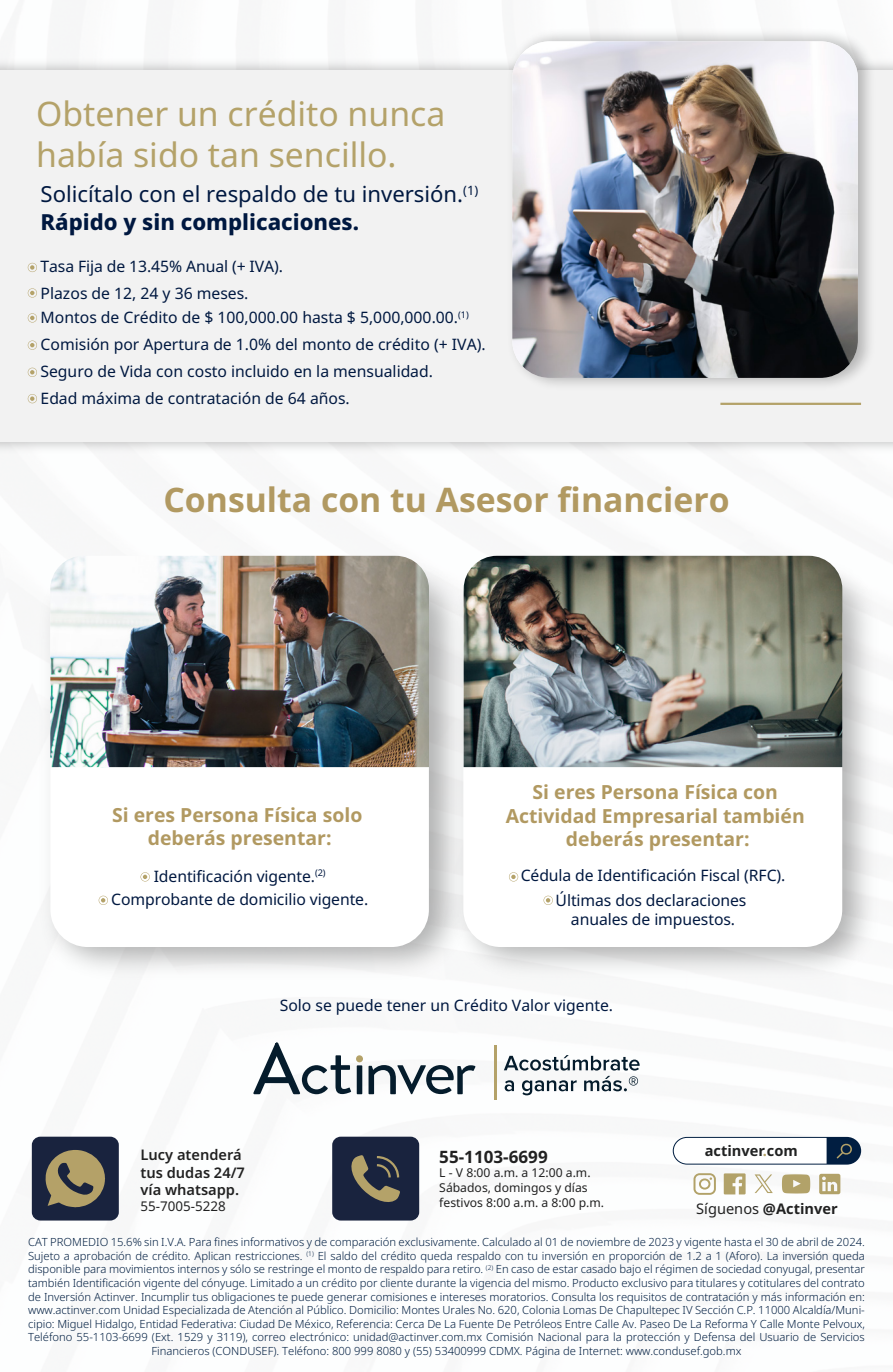
<style>
.page{position:relative;width:893px;height:1372px;background:#fff}
.page>*{position:absolute;margin:0;border:0;box-sizing:border-box;transform-origin:0 0}
.t1{font:33.75px/40.5px "Noto Sans";color:#b4a269}
.t2{font:700 33.75px "Noto Sans";color:#b19961}
.t3{font:22.05px/28.3px "Noto Sans";color:#001840}
.t4{font:700 19.35px/23.4px "Noto Sans";color:#b19961;text-align:center}
.t5{font:700 17.1px "Noto Sans";color:#212121}
.t6{font:15.75px/26.6px "Noto Sans";letter-spacing:-.005em;color:#001840}
.t7{font:600 14.62px/17.6px "Noto Sans";color:#212121}
.t8{font:700 14.62px "Noto Sans";color:#212121}
.t9{font:700 14.62px "Noto Sans";color:#212222}
.t10{font:13.5px "Noto Sans";color:#212121}
.t11{font:12.15px/14.6px "Noto Sans";color:#212121}
.t12{font:300 11.25px/13.5px "Noto Sans";color:#011e41;text-align:center}
.s1{font-weight:800}
.s2{color:#b2a269}
.s3{font-weight:400}
</style>
<div class="page">
<div style="left:32px;top:1136px;width:87px;height:84px;background:#19233e;border-radius:8px"></div>
<svg style="left:45px;top:1150px;width:60px;height:57px"></svg>
<div style="left:332px;top:1136px;width:87px;height:84px;background:#19233e;border-radius:8px"></div>
<svg style="left:351px;top:1155px;width:49px;height:47px"></svg>
<div style="left:673px;top:1136px;width:188px;height:28px;background:#011e41;border-radius:14px"></div>
<div style="left:674px;top:1137px;width:152px;height:26px;background:#fff"></div>
<svg style="left:837px;top:1143px;width:15px;height:15px"></svg>
<svg style="left:819px;top:1173px;width:21px;height:21px"></svg>
<svg style="left:724px;top:1173px;width:22px;height:21px"></svg>
<svg style="left:782px;top:1174px;width:28px;height:19px"></svg>
<svg style="left:693px;top:1173px;width:23px;height:21px"></svg>
<svg style="left:754px;top:1174px;width:19px;height:18px"></svg>
<svg style="left:504px;top:1055px;width:136px;height:40px"></svg>
<hr style="left:494px;top:1044px;width:3px;height:55px;background:#b4a269">
<svg style="left:253px;top:1042px;width:98px;height:52px"></svg>
<div style="left:357px;top:1065px;width:5px;height:29px;background:#051c2c"></div>
<div style="left:356px;top:1055px;width:7px;height:7px;background:#b4a269;border-radius:50%"></div>
<svg style="left:368px;top:1065px;width:107px;height:29px"></svg>
<div style="left:0;top:71px;width:893px;height:371px;background:#f2f2f2"></div>
<hr style="left:720px;top:403px;width:141px;height:2px;background:#b4a269">
<svg style="left:28px;top:263px;width:9px;height:9px"></svg>
<svg style="left:28px;top:288px;width:9px;height:9px"></svg>
<svg style="left:28px;top:313px;width:9px;height:9px"></svg>
<svg style="left:28px;top:340px;width:9px;height:10px"></svg>
<svg style="left:28px;top:368px;width:9px;height:9px"></svg>
<svg style="left:28px;top:394px;width:9px;height:9px"></svg>
<img style="left:512px;top:41px;width:346px;height:337px">
<img style="left:441px;top:555px;width:436px;height:429px">
<div style="left:463px;top:578px;width:379px;height:369px;background:#fff;border-radius:37px"></div>
<img style="left:50px;top:556px;width:379px;height:211px">
<svg style="left:141px;top:872px;width:9px;height:9px"></svg>
<svg style="left:99px;top:895px;width:9px;height:10px"></svg>
<svg style="left:509px;top:872px;width:9px;height:9px"></svg>
<svg style="left:544px;top:895px;width:9px;height:10px"></svg>
<img style="left:464px;top:556px;width:378px;height:211px">
<h1 class="t1" style="left:36px;top:94px;width:411px">Obtener un crédito nunca había sido tan sencillo.</h1>
<h2 class="t3" style="left:41px;top:180px;width:439px">Solicítalo con el respaldo de tu inversión.<sup>(1)<br></sup><span class="s1">Rápido y sin complicaciones.</span></h2>
<h3 class="t6" style="left:41px;top:253px;width:244px">Tasa Fija de 13.45% Anual (+ IVA).</h3>
<h3 class="t6" style="left:41px;top:281px;width:430px;line-height:24.8px">Plazos de 12, 24 y 36 meses.<br>Montos de Crédito de $ 100,000.00 hasta $ 5,000,000.00.<sup>(1)</sup></h3>
<h3 class="t6" style="left:41px;top:332px;width:447px">Comisión por Apertura de 1.0% del monto de crédito (+ IVA).<br>Seguro de Vida con costo incluido en la mensualidad.<br>Edad máxima de contratación de 64 años.</h3>
<h1 class="t2" style="left:163px;top:480px;width:568px">Consulta con tu Asesor financiero</h1>
<h3 class="t4" style="left:112px;top:803px;width:252px">Si eres Persona Física solo deberás presentar:</h3>
<h3 class="t6" style="left:111px;top:864px;width:259px;line-height:22.9px;text-align:center">Identificación vigente.<sup>(2)<br></sup>Comprobante de domicilio vigente.</h3>
<h3 class="t4" style="left:506px;top:781px;width:300px">Si eres Persona Física con<br>Actividad Empresarial también deberás presentar:</h3>
<h3 class="t6" style="left:521px;top:863px;width:266px;line-height:24.3px;text-align:center">Cédula de Identificación Fiscal (RFC).<br>Últimas dos declaraciones</h3>
<h3 class="t6" style="left:571px;top:906px;width:166px">anuales de impuestos.</h3>
<h3 class="t6" style="left:280px;top:992px;width:335px">Solo se puede tener un Crédito Valor vigente.</h3>
<h3 class="t7" style="left:141px;top:1146px;width:106px">Lucy atenderá tus dudas 24/7 vía whatsapp.</h3>
<p class="t10" style="left:141px;top:1198px;width:87px">55-7005-5228</p>
<h3 class="t5" style="left:439px;top:1146px;width:110px">55-1103-6699</h3>
<p class="t11" style="left:439px;top:1165px;width:166px">L - V 8:00 a.m. a 12:00 a.m.<br>Sábados, domingos y días festivos 8:00 a.m. a 8:00 p.m.</p>
<h3 class="t9" style="left:705px;top:1142px;width:95px">actinver<span class="s2">.</span>com</h3>
<h3 class="t8" style="left:696px;top:1200px;width:143px"><span class="s3">Síguenos</span> @Actinver</h3>
<p class="t12" style="left:28px;top:1235px;width:838px">CAT PROMEDIO 15.6% sin I.V.A. Para fines informativos y de comparación exclusivamente. Calculado al 01 de noviembre de 2023 y vigente hasta el 30 de abril de 2024.<br>Sujeto a aprobación de crédito. Aplican restricciones. <sup>(1)</sup> El saldo del crédito queda respaldo con tu inversión en proporción de 1.2 a 1 (Aforo). La inversión queda disponible para movimientos internos y sólo se restringe el monto de respaldo para retiro. <sup>(2)</sup> En caso de estar casado bajo el régimen de sociedad conyugal, presentar también Identificación vigente del cónyuge. Limitado a un crédito por cliente durante la vigencia del mismo. Producto exclusivo para titulares y cotitulares del contrato de Inversión Actinver. Incumplir tus obligaciones te puede generar comisiones e intereses moratorios. Consulta los requisitos de contratación y más información en: www.actinver.com Unidad Especializada de Atención al Público. Domicilio: Montes Urales No. 620, Colonia Lomas De Chapultepec IV Sección C.P. 11000 Alcaldía/Muni&shy;cipio: Miguel Hidalgo, Entidad Federativa: Ciudad De México, Referencia: Cerca De La Fuente De Petróleos Entre Calle Av. Paseo De La Reforma Y Calle Monte Pelvoux, Teléfono 55-1103-6699 (Ext. 1529 y 3119), correo electrónico: unidad@actinver.com.mx Comisión Nacional para la protección y Defensa del Usuario de Servicios Financieros (CONDUSEF). Teléfono: 800 999 8080 y (55) 53400999 CDMX. Página de Internet: www.condusef.gob.mx</p>
</div>
